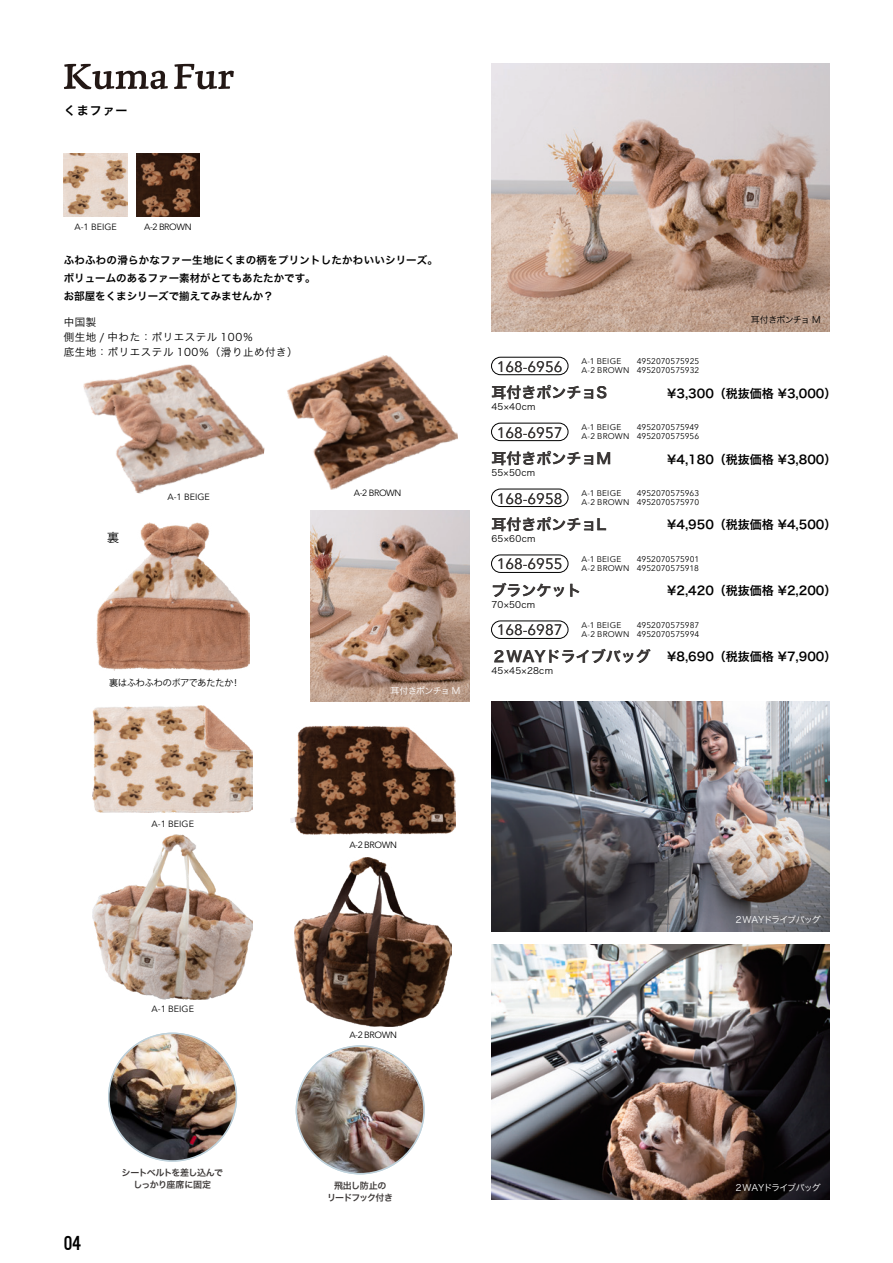
<style>
.page{position:relative;width:893px;height:1263px;background:#fff}
.page>*{position:absolute;margin:0;border:0;box-sizing:border-box;transform-origin:0 0}
.t1{font:21px "Alternate Got No 3 D";color:#000}
.t2{font:15px "Hira Kaku Pro W6";color:#000}
.t3{font:15px "Avenir Next LT Pro";color:#000}
.t4{font:12px "Hira Kaku Pro W6";color:#000}
.t5{font:12px "Koz Go Pr 6 N";color:#000}
.t6{font:10.5px/18px "Hira Kaku Pro W6";color:#000}
.t7{font:10.5px/15px "Hira Kaku Pro W3";letter-spacing:.05em;color:#000}
.t8{font:9px "Avenir Next LT Pro";letter-spacing:-.025em;color:#000}
.t9{font:9px "Hira Kaku Pro W3";letter-spacing:.02em;color:#000}
.t10{font:9px/12px "Hira Kaku Pro W6";letter-spacing:-.06em;color:#3e3a39;text-align:center}
.t11{font:9px "Hira Kaku Pro W3";letter-spacing:-.095em;color:#fff}
.t12{font:9px "Koz Go Pr 6 N";color:#000}
.t13{font:9px "Hira Kaku Pro W3";letter-spacing:-.085em;color:#000}
.t14{font:8.25px/9px "Avenir Next";letter-spacing:.005em;color:#000;text-align:right}
</style>
<div class="page">
<img style="left:64px;top:153px;width:64px;height:64px">
<img style="left:136px;top:153px;width:64px;height:64px">
<img style="left:310px;top:510px;width:159px;height:192px">
<img style="left:296px;top:1046px;width:128px;height:128px;border-radius:64px">
<img style="left:109px;top:1033px;width:127px;height:128px;border-radius:64px">
<img style="left:83px;top:364px;width:182px;height:130px">
<img style="left:287px;top:355px;width:171px;height:135px">
<img style="left:97px;top:523px;width:152px;height:147px">
<img style="left:290px;top:725px;width:166px;height:110px">
<img style="left:93px;top:706px;width:160px;height:107px">
<img style="left:93px;top:834px;width:160px;height:166px">
<img style="left:295px;top:857px;width:157px;height:169px">
<img style="left:491px;top:64px;width:338px;height:268px">
<img style="left:491px;top:702px;width:338px;height:229px">
<img style="left:491px;top:944px;width:338px;height:255px">
<div style="left:491px;top:357px;width:77px;height:18px;border:1px solid #000;border-radius:9px"></div>
<div style="left:491px;top:423px;width:77px;height:18px;border:1px solid #000;border-radius:9px"></div>
<div style="left:491px;top:489px;width:77px;height:18px;border:1px solid #000;border-radius:9px"></div>
<div style="left:491px;top:555px;width:77px;height:18px;border:1px solid #000;border-radius:9px"></div>
<div style="left:491px;top:621px;width:77px;height:18px;border:1px solid #000;border-radius:9px"></div>
<svg style="left:64px;top:64px;width:104px;height:25px"></svg>
<svg style="left:174px;top:64px;width:60px;height:25px"></svg>
<h3 class="t4" style="left:64px;top:99px;width:65px">くまファー</h3>
<p class="t8" style="left:74px;top:221px;width:44px">A-1 BEIGE</p>
<p class="t8" style="left:144px;top:221px;width:49px">A-2 BROWN</p>
<p class="t6" style="left:64px;top:251px;width:376px">ふわふわの滑らかなファー生地にくまの柄をプリントしたかわいいシリーズ。ボリュームのあるファー素材がとてもあたたかです。<br>お部屋をくまシリーズで揃えてみませんか？</p>
<p class="t7" style="left:64px;top:314px;width:235px">中国製<br>側生地 / 中わた：ポリエステル 100％<br>底生地：ポリエステル 100％（滑り止め付き）</p>
<h3 class="t5" style="left:107px;top:531px;width:13px">裏</h3>
<p class="t8" style="left:167px;top:492px;width:44px">A-1 BEIGE</p>
<p class="t12" style="left:109px;top:678px;width:133px">裏はふわふわのボアであたたか！</p>
<p class="t8" style="left:354px;top:488px;width:49px">A-2 BROWN</p>
<p class="t11" style="left:391px;top:683px;width:71px">耳付きポンチョ M</p>
<h2 class="t3" style="left:497px;top:357px;width:67px">168-6956</h2>
<p class="t14" style="left:582px;top:356px;width:41px">A-1 BEIGE</p>
<p class="t14" style="left:582px;top:356px;width:119px">4952070575925<br>A-2 BROWN 4952070575932</p>
<p class="t13" style="left:751px;top:312px;width:71px">耳付きポンチョ M</p>
<h2 class="t2" style="left:491px;top:379px;width:117px">耳付きポンチョS</h2>
<p class="t9" style="left:491px;top:399px;width:45px">45×40cm</p>
<h3 class="t4" style="left:667px;top:382px;width:171px">¥3,300（税抜価格 ¥3,000）</h3>
<h2 class="t3" style="left:497px;top:423px;width:67px">168-6957</h2>
<p class="t14" style="left:582px;top:422px;width:41px">A-1 BEIGE</p>
<p class="t14" style="left:582px;top:422px;width:119px">4952070575949<br>A-2 BROWN 4952070575956</p>
<h2 class="t2" style="left:491px;top:445px;width:121px">耳付きポンチョM</h2>
<p class="t9" style="left:491px;top:465px;width:45px">55×50cm</p>
<h3 class="t4" style="left:667px;top:448px;width:171px">¥4,180（税抜価格 ¥3,800）</h3>
<h2 class="t3" style="left:497px;top:489px;width:67px">168-6958</h2>
<p class="t14" style="left:582px;top:488px;width:41px">A-1 BEIGE</p>
<p class="t14" style="left:582px;top:488px;width:119px">4952070575963<br>A-2 BROWN 4952070575970</p>
<h2 class="t2" style="left:491px;top:511px;width:116px">耳付きポンチョL</h2>
<p class="t9" style="left:491px;top:531px;width:45px">65×60cm</p>
<h3 class="t4" style="left:667px;top:514px;width:171px">¥4,950（税抜価格 ¥4,500）</h3>
<h2 class="t3" style="left:497px;top:555px;width:67px">168-6955</h2>
<p class="t14" style="left:582px;top:554px;width:41px">A-1 BEIGE</p>
<p class="t14" style="left:582px;top:554px;width:119px">4952070575901<br>A-2 BROWN 4952070575918</p>
<h2 class="t2" style="left:491px;top:577px;width:91px">ブランケット</h2>
<p class="t9" style="left:491px;top:597px;width:45px">70×50cm</p>
<h3 class="t4" style="left:667px;top:580px;width:171px">¥2,420（税抜価格 ¥2,200）</h3>
<p class="t14" style="left:582px;top:620px;width:119px">4952070575987<br>A-2 BROWN 4952070575994</p>
<h2 class="t2" style="left:491px;top:643px;width:161px">２WAYドライブバッグ</h2>
<p class="t9" style="left:491px;top:663px;width:63px">45×45×28cm</p>
<p class="t14" style="left:582px;top:620px;width:41px">A-1 BEIGE</p>
<h2 class="t3" style="left:497px;top:621px;width:67px">168-6987</h2>
<h3 class="t4" style="left:667px;top:646px;width:171px">¥8,690（税抜価格 ¥7,900）</h3>
<p class="t8" style="left:152px;top:818px;width:44px">A-1 BEIGE</p>
<p class="t8" style="left:152px;top:1004px;width:44px">A-1 BEIGE</p>
<p class="t8" style="left:349px;top:840px;width:49px">A-2 BROWN</p>
<p class="t8" style="left:349px;top:1030px;width:49px">A-2 BROWN</p>
<p class="t11" style="left:734px;top:911px;width:88px">２WAYドライブバッグ</p>
<h1 class="t1" style="left:64px;top:1232px;width:19px">04</h1>
<p class="t10" style="left:122px;top:1166px;width:103px">シートベルトを差し込んでしっかり座席に固定</p>
<p class="t10" style="left:327px;top:1179px;width:68px">飛出し防止の<br>リードフック付き</p>
<p class="t11" style="left:734px;top:1179px;width:88px">２WAYドライブバッグ</p>
</div>
